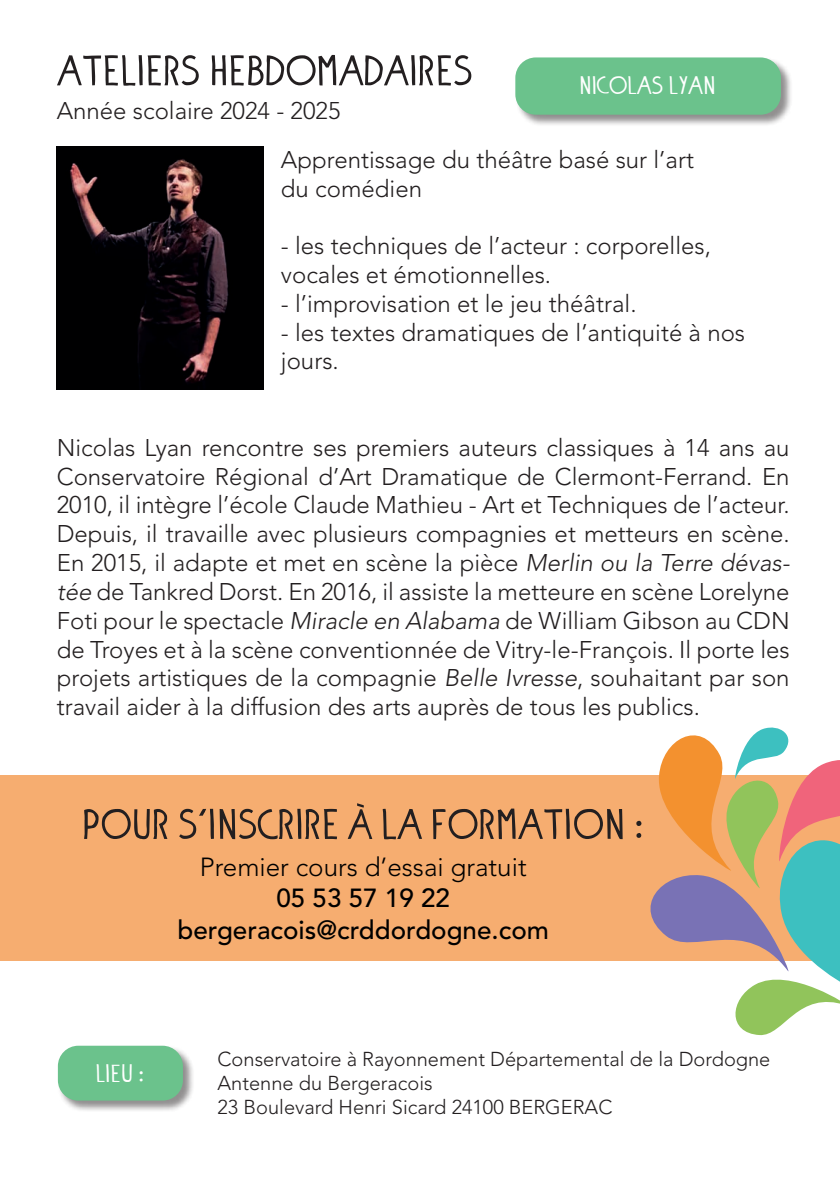
<style>
.page{position:relative;width:840px;height:1191px;background:#fff}
.page>*{position:absolute;margin:0;border:0;box-sizing:border-box;transform-origin:0 0}
.t1{font:700 60px "crdd";color:#231f20}
.t2{font:700 35.6px "crdd";color:#fff}
.t3{font:500 26px/31.8px "Avenir";color:#000;text-align:center}
.t4{font:300 26px "Avenir";color:#000}
.t5{font:300 24px/28.8px "Avenir";color:#231f20}
.t6{font:300 20px/24px "Avenir";color:#231f20}
.s1{font-style:italic}
</style>
<div class="page">
<div style="left:0;top:775px;width:839px;height:185px;background:#f6ad70"></div>
<div style="left:57px;top:1045px;width:138px;height:67px;background:#231f20;opacity:.5"></div>
<div style="left:58px;top:1045px;width:125px;height:55px;background:#6bc28c;border-radius:20px"></div>
<svg style="left:630px;top:727px;width:209px;height:309px"></svg>
<div style="left:514px;top:57px;width:278px;height:70px;background:#231f20;opacity:.5"></div>
<div style="left:515px;top:57px;width:265px;height:58px;background:#6bc28c;border-radius:20px"></div>
<img style="left:57px;top:146px;width:207px;height:243px">
<h1 class="t1" style="left:57px;top:47px;width:418px">ATELIERS HEBDOMADAIRES</h1>
<p class="t5" style="left:281px;top:87px;width:414px;line-height:48.4px;text-indent:-224px">Année scolaire 2024 - 2025<br>Apprentissage du théâtre basé sur l’art</p>
<p class="t5" style="left:281px;top:174px;width:142px">du comédien</p>
<p class="t5" style="left:281px;top:231px;width:431px">- les techniques de l’acteur : corporelles, vocales et émotionnelles.</p>
<p class="t5" style="left:281px;top:289px;width:357px">- l’improvisation et le jeu théâtral.</p>
<p class="t5" style="left:281px;top:318px;width:465px">- les textes dramatiques de l’antiquité à nos jours.</p>
<h2 class="t2" style="left:578px;top:72px;width:138px">NICOLAS LYAN</h2>
<p class="t5" style="left:57px;top:433px;width:734px;text-align:justify">Nicolas Lyan rencontre ses premiers auteurs classiques à 14 ans au Conservatoire Régional d’Art Dramatique de Clermont-Ferrand. En 2010, il intègre l’école Claude Mathieu - Art et Techniques de l’acteur.<br>Depuis, il travaille avec plusieurs compagnies et metteurs en scène.<br>En 2015, il adapte et met en scène la pièce <span class="s1">Merlin ou la Terre dévas&shy;tée</span> de Tankred Dorst. En 2016, il assiste la metteure en scène Lorelyne Foti pour le spectacle <span class="s1">Miracle en Alabama</span> de William Gibson au CDN de Troyes et à la scène conventionnée de Vitry-le-François. Il porte les projets artistiques de la compagnie <span class="s1">Belle Ivresse</span>, souhaitant par son travail aider à la diffusion des arts auprès de tous les publics.</p>
<h1 class="t1" style="left:83px;top:801px;width:562px">POUR S'INSCRIRE À LA FORMATION :</h1>
<p class="t4" style="left:200px;top:851px;width:328px">Premier cours d’essai gratuit</p>
<p class="t3" style="left:177px;top:883px;width:373px">05 53 57 19 22 bergeracois@crddordogne.com</p>
<h2 class="t2" style="left:96px;top:1060px;width:50px">LIEU :</h2>
<p class="t6" style="left:217px;top:1047px;width:554px">Conservatoire à Rayonnement Départemental de la Dordogne<br>Antenne du Bergeracois<br>23 Boulevard Henri Sicard 24100 BERGERAC</p>
</div>
